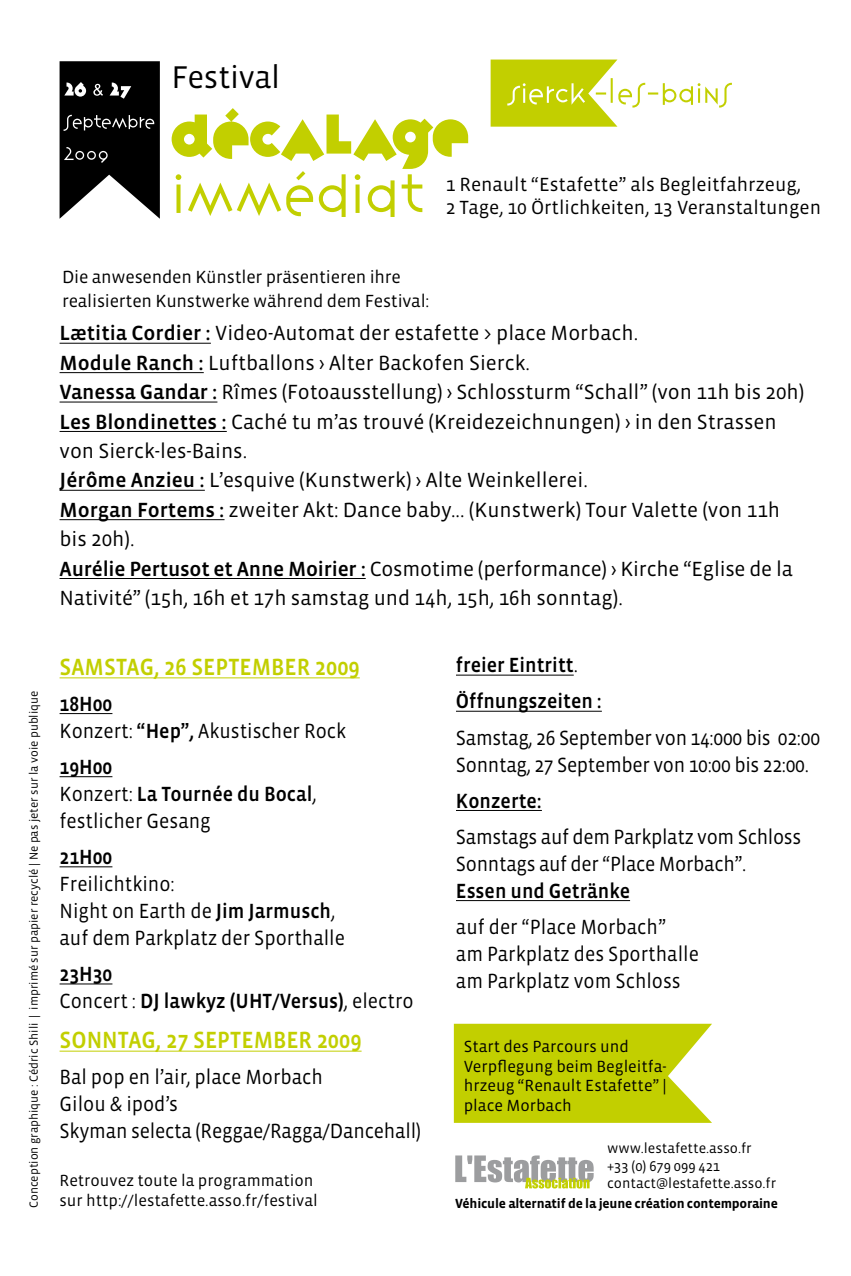
<style>
.page{position:relative;width:851px;height:1276px;background:#fff}
.page>*{position:absolute;margin:0;border:0;box-sizing:border-box;transform-origin:0 0}
.t1{font:32.1px "Vista Sans";letter-spacing:-.01em;color:#000}
.t2{font:24px "Vista Sans Med";color:#c2cf00;scale:.93 1}
.t3{font:21px/29.4px "Vista Sans";color:#000}
.t4{font:21px/27px "Vista Sans";color:#000;scale:.93 1}
.t5{font:21px/27px "Vista Sans Med";color:#000;scale:.93 1}
.t6{font:19.5px/23.4px "Vista Sans";color:#000}
.t7{font:18px/24.6px "Vista Sans";letter-spacing:-.01em;color:#000}
.t8{font:16.5px/19.8px "Vista Sans";color:#000}
.t9{font:14.4px/17.4px "Vista Sans";color:#000}
.t10{font:700 13.5px "Vista Sans";letter-spacing:-.015em;color:#000}
.t11{font:12px "Vista Sans";color:#000}
.s1{font-family:"Vista Sans Med"}
.s2{font-family:"Vista Sans"}
</style>
<div class="page">
<svg style="left:171px;top:108px;width:297px;height:109px"></svg>
<svg style="left:60px;top:61px;width:100px;height:158px"></svg>
<hr style="left:60px;top:343px;width:151px;height:1px;background:#000">
<hr style="left:60px;top:372px;width:144px;height:1px;background:#000">
<hr style="left:60px;top:401px;width:157px;height:1px;background:#000">
<hr style="left:60px;top:431px;width:167px;height:1px;background:#000">
<hr style="left:60px;top:490px;width:145px;height:1px;background:#000">
<hr style="left:60px;top:519px;width:164px;height:1px;background:#000">
<hr style="left:60px;top:578px;width:305px;height:1px;background:#000">
<hr style="left:60px;top:677px;width:300px;height:1px;background:#c2cf00">
<hr style="left:60px;top:713px;width:52px;height:1px;background:#000">
<hr style="left:60px;top:776px;width:52px;height:1px;background:#000">
<hr style="left:60px;top:866px;width:52px;height:1px;background:#000">
<hr style="left:60px;top:983px;width:52px;height:1px;background:#000">
<hr style="left:60px;top:1050px;width:301px;height:1px;background:#c2cf00">
<hr style="left:456px;top:674px;width:117px;height:1px;background:#000">
<hr style="left:456px;top:710px;width:145px;height:2px;background:#000">
<hr style="left:456px;top:810px;width:86px;height:1px;background:#000">
<hr style="left:456px;top:900px;width:174px;height:1px;background:#000">
<svg style="left:455px;top:1155px;width:138px;height:33px"></svg>
<svg style="left:454px;top:1023px;width:258px;height:100px;background:#c7d315"></svg>
<svg style="left:490px;top:60px;width:241px;height:67px"></svg>
<h1 class="t1" style="left:171px;top:61px;width:110px">Festival</h1>
<p class="t6" style="left:445px;top:173px;width:377px">1 Renault “Estafette” als Begleitfahrzeug,<br>2 Tage, 10 Örtlichkeiten, 13 Veranstaltungen</p>
<p class="t11" style="left:28px;top:1208px;width:519px;rotate:-90deg">Conception graphique : Cédric Shili | imprimé sur papier recyclé | Ne pas jeter sur la voie publique</p>
<p class="t7" style="left:62px;top:265px;width:369px">Die anwesenden Künstler präsentieren ihre realisierten Kunstwerke während dem Festival:</p>
<p class="t3" style="left:60px;top:319px;width:746px"><span class="s1">Lætitia Cordier :</span> Video-Automat der estafette &gt; place Morbach.<br><span class="s1">Module Ranch :</span> Luftballons › Alter Backofen Sierck.<br><span class="s1">Vanessa Gandar :</span> Rîmes (Fotoausstellung) › Schlossturm “Schall” (von 11h bis 20h)<br><span class="s1">Les Blondinettes :</span> Caché tu m’as trouvé (Kreidezeichnungen) › in den Strassen von Sierck-les-Bains.<br><span class="s1">Jérôme Anzieu :</span> L’esquive (Kunstwerk) › Alte Weinkellerei.<br><span class="s1">Morgan Fortems :</span> zweiter Akt: Dance baby... (Kunstwerk) Tour Valette (von 11h bis 20h).<br><span class="s1">Aurélie Pertusot et Anne Moirier :</span> Cosmotime (performance) › Kirche “Eglise de la Nativité” (15h, 16h et 17h samstag und 14h, 15h, 16h sonntag).</p>
<p class="t2" style="left:60px;top:654px;width:30px">Sams</p>
<p class="t2" style="left:116px;top:654px;width:263px">tag, 26 Septemb er 2009</p>
<p class="t5" style="left:60px;top:690px;width:58px">18H00</p>
<p class="t4" style="left:60px;top:717px;width:310px">Konzert: <span class="s1">“Hep”,</span> Akustischer Rock</p>
<p class="t5" style="left:60px;top:754px;width:278px">19H00<br><span class="s2">Konzert:</span> La Tournée du Bocal<span class="s2">,</span></p>
<p class="t4" style="left:60px;top:808px;width:164px">festlicher Gesang</p>
<p class="t5" style="left:60px;top:844px;width:58px">21H00</p>
<p class="t4" style="left:60px;top:871px;width:308px">Freilichtkino:<br>Night on Earth de <span class="s1">Jim Jarmusch</span>, auf dem Parkplatz der Sporthalle</p>
<p class="t5" style="left:60px;top:961px;width:382px">23H30<br><span class="s2">Concert :</span> DJ lawkyz (UHT/Versus)<span class="s2">, electro</span></p>
<p class="t2" style="left:60px;top:1027px;width:326px">Sonntag, 27 September 2009</p>
<p class="t4" style="left:60px;top:1064px;width:390px">Bal pop en l’air, place Morbach<br>Gilou &amp; ipod’s<br>Skyman selecta (Reggae/Ragga/Dancehall)</p>
<p class="t8" style="left:60px;top:1170px;width:260px">Retrouvez toute la programmation sur http://lestafette.asso.fr/festival</p>
<p class="t5" style="left:456px;top:648px;width:158px;line-height:36px">freier Eintritt<span class="s2">.<br></span>Öffnungszeiten :</p>
<p class="t4" style="left:456px;top:724px;width:393px">Samstag, 26 September von 14:000 bis 02:00<br>Sonntag, 27 September von 10:00 bis 22:00.</p>
<p class="t5" style="left:456px;top:787px;width:94px">Konzerte:</p>
<p class="t4" style="left:456px;top:823px;width:373px">Samstags auf dem Parkplatz vom Schloss<br>Sonntags auf der “Place Morbach”.</p>
<p class="t5" style="left:456px;top:877px;width:189px">Essen und Getränke</p>
<p class="t4" style="left:456px;top:914px;width:263px">auf der “Place Morbach”<br>am Parkplatz des Sporthalle am Parkplatz vom Schloss</p>
<p class="t8" style="left:463px;top:1036px;width:204px">Start des Parcours und<br>Verpflegung beim Begleitfa&shy;hrzeug “Renault Estafette” | place Morbach</p>
<p class="t9" style="left:607px;top:1140px;width:170px">www.lestafette.asso.fr +33 (0) 679 099 421 contact@lestafette.asso.fr</p>
<p class="t10" style="left:455px;top:1196px;width:324px">Véhicule alternatif de la jeune création contemporaine</p>
</div>
